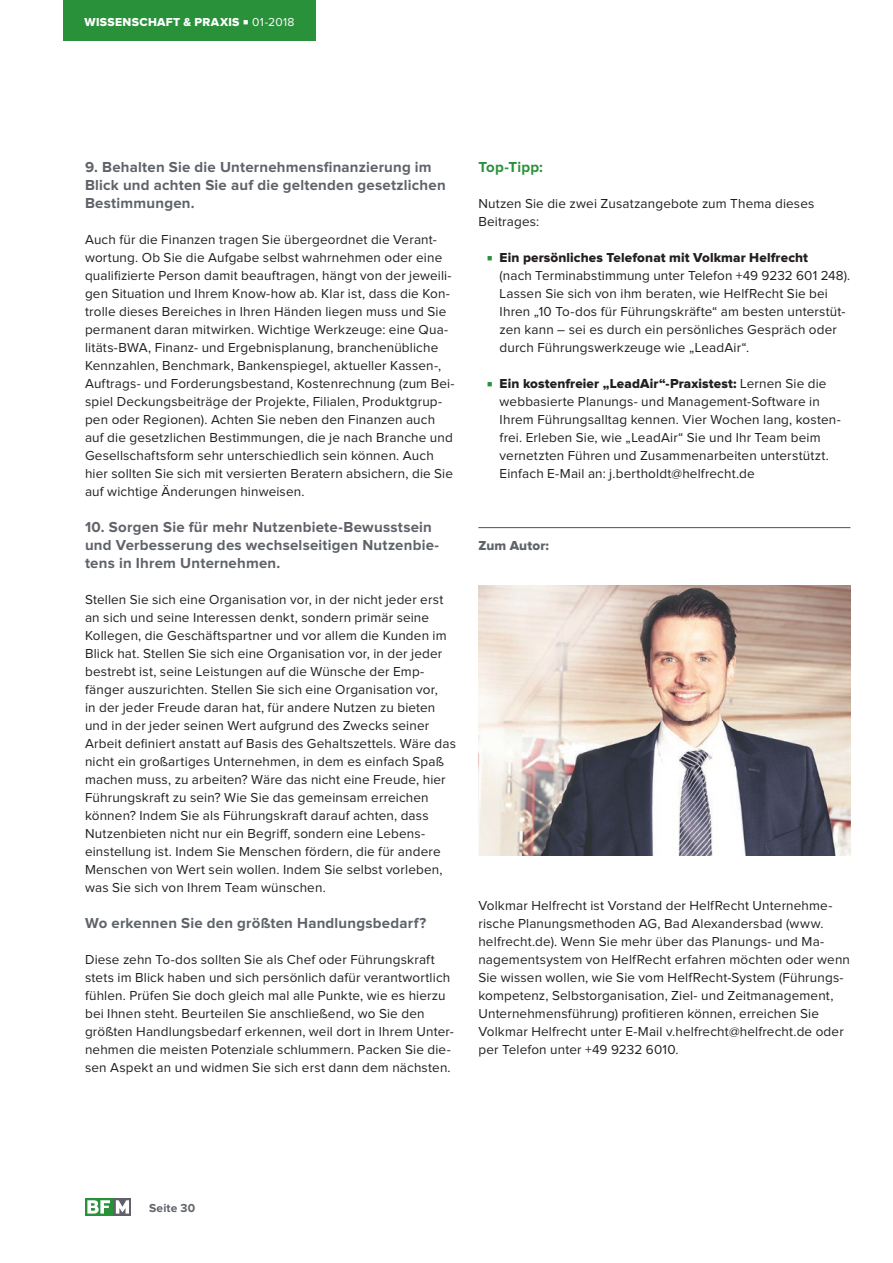
<style>
.page{position:relative;width:893px;height:1263px;background:#fff}
.page>*{position:absolute;margin:0;border:0;box-sizing:border-box;transform-origin:0 0}
.t1{font:700 15px/18px "Proxima Nova";letter-spacing:.015em;color:#5f6369}
.t2{font:700 15px "Proxima Nova";letter-spacing:.015em;color:#2a913b}
.t3{font:13.5px/18px "Proxima Nova";letter-spacing:.01em;color:#231f20}
.t4{font:13.5px "Proxima Nova Extrabld";letter-spacing:.01em;color:#231f20}
.t5{font:13.5px "Proxima Nova Extrabld";letter-spacing:.01em;color:#5f6369}
.t6{font:12px "Proxima Nova Extrabld";letter-spacing:.025em;color:#fff}
.t7{font:700 12px "Proxima Nova";letter-spacing:.01em;color:#5f6369}
.s1{font-family:"Minion Pro";font-size:15px}
.s2{font-family:"Proxima Nova"}
.s3{font-family:"Minion Pro";font-size:15px;color:#2a913b}
</style>
<div class="page">
<img style="left:478px;top:586px;width:372px;height:270px">
<div style="left:63px;top:0;width:253px;height:41px;background:#2a913b"></div>
<hr style="left:478px;top:527px;width:372px;height:1px;background:#5f6369">
<div style="left:113px;top:1198px;width:18px;height:18px;background:#5f6369"></div>
<div style="left:85px;top:1198px;width:27px;height:18px;background:#2a913b"></div>
<svg style="left:87px;top:1200px;width:42px;height:13px"></svg>
<p class="t6" style="left:84px;top:16px;width:212px">WISSENSCHAFT &amp; PRAXIS <span class="s1">■</span> <span class="s2">01-2018</span></p>
<p class="t1" style="left:85px;top:158px;width:362px">9. Behalten Sie die Unternehmensfinanzierung im<br>Blick und achten Sie auf die geltenden gesetzlichen<br>Bestimmungen.</p>
<p class="t3" style="left:85px;top:231px;width:371px">Auch für die Finanzen tragen Sie übergeordnet die Verant&shy;wortung. Ob Sie die Aufgabe selbst wahrnehmen oder eine qualifizierte Person damit beauftragen, hängt von der jeweili&shy;gen Situation und Ihrem Know-how ab. Klar ist, dass die Kon&shy;trolle dieses Bereiches in Ihren Händen liegen muss und Sie permanent daran mitwirken. Wichtige Werkzeuge: eine Qua&shy;litäts-BWA, Finanz- und Ergebnisplanung, branchenübliche Kennzahlen, Benchmark, Bankenspiegel, aktueller Kassen-, Auftrags- und Forderungsbestand, Kostenrechnung (zum Bei&shy;spiel Deckungsbeiträge der Projekte, Filialen, Produktgrup&shy;pen oder Regionen). Achten Sie neben den Finanzen auch auf die gesetzlichen Bestimmungen, die je nach Branche und Gesellschaftsform sehr unterschiedlich sein können. Auch hier sollten Sie sich mit versierten Beratern absichern, die Sie auf wichtige Änderungen hinweisen.</p>
<p class="t1" style="left:85px;top:518px;width:355px">10. Sorgen Sie für mehr Nutzenbiete-Bewusstsein und Verbesserung des wechselseitigen Nutzenbie&shy;tens in Ihrem Unternehmen.</p>
<p class="t3" style="left:85px;top:591px;width:373px">Stellen Sie sich eine Organisation vor, in der nicht jeder erst an sich und seine Interessen denkt, sondern primär seine Kollegen, die Geschäftspartner und vor allem die Kunden im Blick hat. Stellen Sie sich eine Organisation vor, in der jeder bestrebt ist, seine Leistungen auf die Wünsche der Emp&shy;fänger auszurichten. Stellen Sie sich eine Organisation vor,<br>in der jeder Freude daran hat, für andere Nutzen zu bieten und in der jeder seinen Wert aufgrund des Zwecks seiner Arbeit definiert anstatt auf Basis des Gehaltszettels. Wäre das nicht ein großartiges Unternehmen, in dem es einfach Spaß machen muss, zu arbeiten? Wäre das nicht eine Freude, hier Führungskraft zu sein? Wie Sie das gemeinsam erreichen können? Indem Sie als Führungskraft darauf achten, dass Nutzenbieten nicht nur ein Begriff, sondern eine Lebens&shy;einstellung ist. Indem Sie Menschen fördern, die für andere Menschen von Wert sein wollen. Indem Sie selbst vorleben, was Sie sich von Ihrem Team wünschen.</p>
<p class="t1" style="left:85px;top:914px;width:343px">Wo erkennen Sie den größten Handlungsbedarf?</p>
<p class="t3" style="left:85px;top:951px;width:370px">Diese zehn To-dos sollten Sie als Chef oder Führungskraft stets im Blick haben und sich persönlich dafür verantwortlich fühlen. Prüfen Sie doch gleich mal alle Punkte, wie es hierzu bei Ihnen steht. Beurteilen Sie anschließend, wo Sie den größten Handlungsbedarf erkennen, weil dort in Ihrem Unter&shy;nehmen die meisten Potenziale schlummern. Packen Sie die&shy;sen Aspekt an und widmen Sie sich erst dann dem nächsten.</p>
<p class="t2" style="left:478px;top:160px;width:66px">Top-Tipp:</p>
<p class="t3" style="left:478px;top:195px;width:337px">Nutzen Sie die zwei Zusatzangebote zum Thema dieses<br>Beitrages:</p>
<p class="t4" style="left:487px;top:251px;width:323px"><span class="s3">■</span> Ein persönliches Telefonat mit Volkmar Helfrecht</p>
<p class="t3" style="left:500px;top:267px;width:352px">(nach Terminabstimmung unter Telefon +49 9232 601 248).<br>Lassen Sie sich von ihm beraten, wie HelfRecht Sie bei Ihren „10 To-dos für Führungskräfte“ am besten unterstüt&shy;zen kann – sei es durch ein persönliches Gespräch oder durch Führungswerkzeuge wie „LeadAir“.</p>
<p class="t4" style="left:487px;top:377px;width:341px"><span class="s3">■</span> Ein kostenfreier „LeadAir“-Praxistest: <span class="s2">Lernen Sie die</span></p>
<p class="t3" style="left:500px;top:393px;width:343px">webbasierte Planungs- und Management-Software in Ihrem Führungsalltag kennen. Vier Wochen lang, kosten&shy;frei. Erleben Sie, wie „LeadAir“ Sie und Ihr Team beim vernetzten Führen und Zusammenarbeiten unterstützt.<br>Einfach E-Mail an: j.bertholdt@helfrecht.de</p>
<p class="t5" style="left:478px;top:539px;width:72px">Zum Autor:</p>
<p class="t3" style="left:478px;top:897px;width:373px">Volkmar Helfrecht ist Vorstand der HelfRecht Unternehme&shy;rische Planungsmethoden AG, Bad Alexandersbad (www. helfrecht.de). Wenn Sie mehr über das Planungs- und Ma&shy;nagementsystem von HelfRecht erfahren möchten oder wenn Sie wissen wollen, wie Sie vom HelfRecht-System (Führungs&shy;kompetenz, Selbstorganisation, Ziel- und Zeitmanagement, Unternehmensführung) profitieren können, erreichen Sie Volkmar Helfrecht unter E-Mail v.helfrecht@helfrecht.de oder per Telefon unter +49 9232 6010.</p>
<p class="t7" style="left:149px;top:1202px;width:47px">Seite 30</p>
</div>
